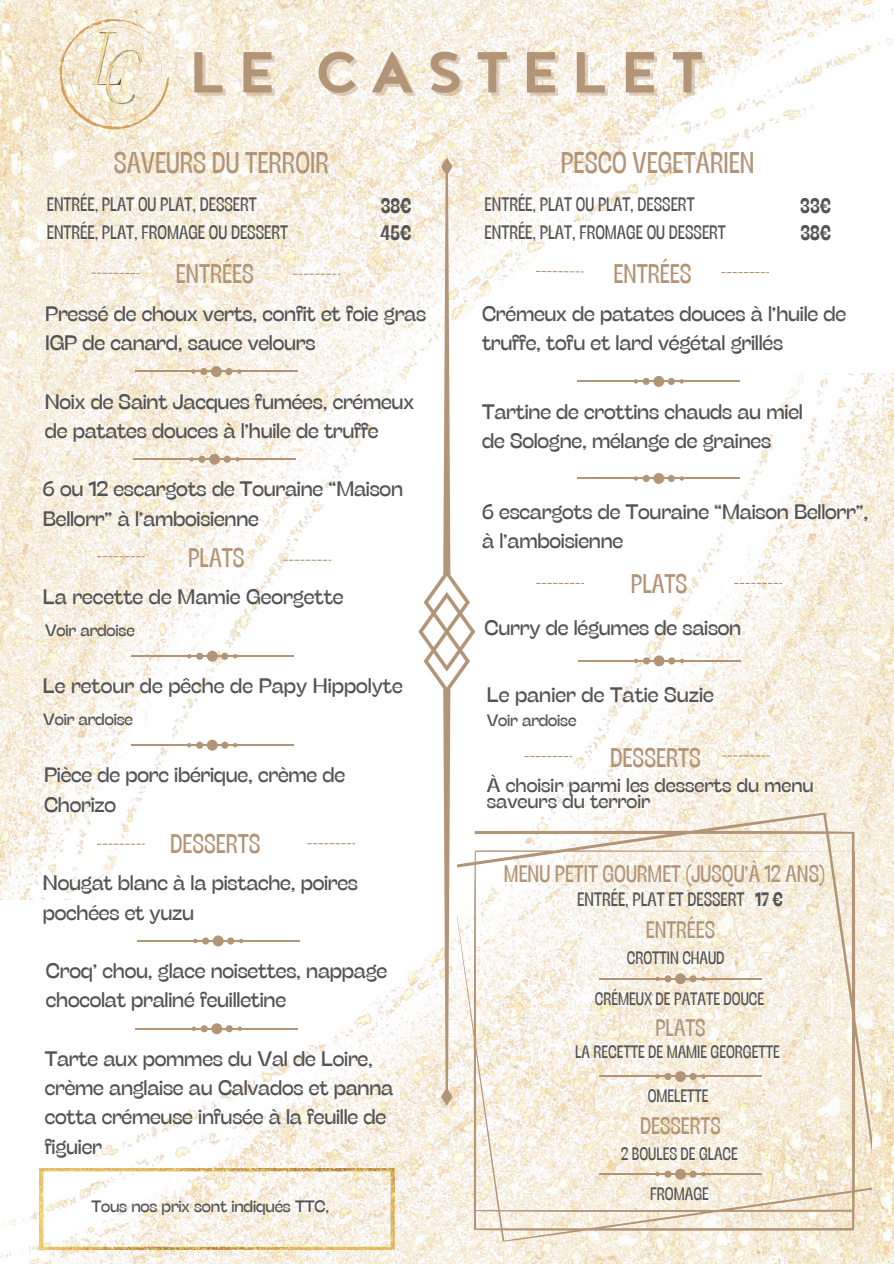
<style>
.page{position:relative;width:894px;height:1264px;background:#fff}
.page>*{position:absolute;margin:0;border:0;box-sizing:border-box;transform-origin:0 0}
.t1{font:700 71.1px "Noyh";letter-spacing:.18em;color:#b29477}
.t2{font:30px "Stinger Slim";color:#b29477}
.t3{font:27px "Stinger Slim";color:#b29477}
.t4{font:24px "Stinger Slim";color:#b29477}
.t5{font:21px/29.2px "Stinger Fit";letter-spacing:-.01em;color:#545454}
.t6{font:700 21px "Stinger Slim";color:#545454}
.t7{font:19.5px "Stinger Slim";color:#545454}
.t8{font:19.5px/16.8px "Stinger Fit";color:#545454}
.t9{font:18px "Stinger Slim";color:#545454}
.t10{font:16.5px "Stinger Fit";letter-spacing:-.01em;color:#545454}
.s1{font-weight:700}
</style>
<div class="page">
<img style="left:0;top:899px;width:893px;height:364px">
<img style="left:0;top:0;width:893px;height:899px">
<svg style="left:457px;top:812px;width:414px;height:429px"></svg>
<svg style="left:91px;top:272px;width:48px;height:2px"></svg>
<svg style="left:292px;top:274px;width:48px;height:1px"></svg>
<hr style="left:131px;top:655px;width:162px;height:1px;background:#b29477">
<div style="left:221px;top:652px;width:7px;height:7px;background:#b29477;border-radius:50%"></div>
<svg style="left:233px;top:654px;width:4px;height:4px"></svg>
<div style="left:207px;top:650px;width:11px;height:11px;background:#b29477;border-radius:50%"></div>
<div style="left:196px;top:652px;width:7px;height:7px;background:#b29477;border-radius:50%"></div>
<svg style="left:187px;top:654px;width:4px;height:4px"></svg>
<hr style="left:131px;top:744px;width:162px;height:1px;background:#b29477">
<div style="left:221px;top:741px;width:7px;height:7px;background:#b29477;border-radius:50%"></div>
<svg style="left:233px;top:743px;width:4px;height:4px"></svg>
<div style="left:207px;top:739px;width:11px;height:11px;background:#b29477;border-radius:50%"></div>
<div style="left:196px;top:741px;width:7px;height:7px;background:#b29477;border-radius:50%"></div>
<svg style="left:187px;top:743px;width:4px;height:4px"></svg>
<hr style="left:137px;top:940px;width:162px;height:1px;background:#b29477">
<div style="left:227px;top:937px;width:7px;height:7px;background:#b29477;border-radius:50%"></div>
<svg style="left:239px;top:938px;width:4px;height:5px"></svg>
<div style="left:213px;top:935px;width:11px;height:11px;background:#b29477;border-radius:50%"></div>
<div style="left:202px;top:937px;width:7px;height:7px;background:#b29477;border-radius:50%"></div>
<svg style="left:193px;top:938px;width:4px;height:5px"></svg>
<hr style="left:135px;top:1028px;width:163px;height:1px;background:#b29477">
<div style="left:226px;top:1025px;width:7px;height:7px;background:#b29477;border-radius:50%"></div>
<svg style="left:237px;top:1026px;width:5px;height:4px"></svg>
<div style="left:211px;top:1023px;width:11px;height:11px;background:#b29477;border-radius:50%"></div>
<div style="left:201px;top:1025px;width:7px;height:7px;background:#b29477;border-radius:50%"></div>
<svg style="left:191px;top:1026px;width:5px;height:4px"></svg>
<svg style="left:283px;top:559px;width:48px;height:2px"></svg>
<svg style="left:97px;top:556px;width:48px;height:1px"></svg>
<svg style="left:307px;top:843px;width:48px;height:1px"></svg>
<svg style="left:97px;top:843px;width:48px;height:1px"></svg>
<hr style="left:577px;top:381px;width:163px;height:1px;background:#b29477">
<div style="left:667px;top:378px;width:7px;height:7px;background:#b29477;border-radius:50%"></div>
<svg style="left:679px;top:379px;width:4px;height:4px"></svg>
<div style="left:653px;top:376px;width:11px;height:11px;background:#b29477;border-radius:50%"></div>
<div style="left:642px;top:378px;width:7px;height:7px;background:#b29477;border-radius:50%"></div>
<svg style="left:633px;top:379px;width:5px;height:4px"></svg>
<hr style="left:577px;top:478px;width:163px;height:1px;background:#b29477">
<div style="left:667px;top:475px;width:7px;height:7px;background:#b29477;border-radius:50%"></div>
<svg style="left:679px;top:476px;width:4px;height:4px"></svg>
<div style="left:653px;top:473px;width:11px;height:11px;background:#b29477;border-radius:50%"></div>
<div style="left:642px;top:475px;width:7px;height:7px;background:#b29477;border-radius:50%"></div>
<svg style="left:633px;top:476px;width:5px;height:4px"></svg>
<hr style="left:577px;top:660px;width:163px;height:1px;background:#b29477">
<div style="left:668px;top:657px;width:7px;height:7px;background:#b29477;border-radius:50%"></div>
<svg style="left:679px;top:658px;width:5px;height:5px"></svg>
<div style="left:653px;top:655px;width:11px;height:11px;background:#b29477;border-radius:50%"></div>
<div style="left:642px;top:657px;width:8px;height:7px;background:#b29477;border-radius:50%"></div>
<svg style="left:633px;top:658px;width:5px;height:5px"></svg>
<svg style="left:524px;top:756px;width:48px;height:1px"></svg>
<svg style="left:721px;top:755px;width:48px;height:1px"></svg>
<hr style="left:133px;top:458px;width:163px;height:2px;background:#b29477">
<div style="left:223px;top:455px;width:8px;height:8px;background:#b29477;border-radius:50%"></div>
<div style="left:209px;top:454px;width:11px;height:11px;background:#b29477;border-radius:50%"></div>
<div style="left:198px;top:455px;width:7px;height:8px;background:#b29477;border-radius:50%"></div>
<hr style="left:135px;top:371px;width:163px;height:1px;background:#b29477">
<div style="left:225px;top:368px;width:7px;height:7px;background:#b29477;border-radius:50%"></div>
<svg style="left:237px;top:369px;width:4px;height:5px"></svg>
<div style="left:211px;top:366px;width:11px;height:11px;background:#b29477;border-radius:50%"></div>
<div style="left:200px;top:368px;width:7px;height:7px;background:#b29477;border-radius:50%"></div>
<svg style="left:191px;top:369px;width:4px;height:5px"></svg>
<svg style="left:60px;top:19px;width:110px;height:110px;background:#f3e6cf"></svg>
<img style="left:92px;top:32px;width:28px;height:53px">
<img style="left:106px;top:50px;width:35px;height:53px">
<hr style="left:599px;top:978px;width:162px;height:1px;background:#b29477">
<div style="left:689px;top:975px;width:7px;height:7px;background:#b29477;border-radius:50%"></div>
<svg style="left:701px;top:976px;width:4px;height:5px"></svg>
<div style="left:674px;top:973px;width:11px;height:11px;background:#b29477;border-radius:50%"></div>
<div style="left:664px;top:975px;width:7px;height:7px;background:#b29477;border-radius:50%"></div>
<svg style="left:655px;top:976px;width:4px;height:5px"></svg>
<hr style="left:599px;top:1075px;width:162px;height:2px;background:#b29477">
<svg style="left:689px;top:1072px;width:7px;height:8px"></svg>
<div style="left:674px;top:1071px;width:11px;height:10px;background:#b29477;border-radius:50%"></div>
<div style="left:664px;top:1072px;width:7px;height:8px;background:#b29477;border-radius:50%"></div>
<hr style="left:599px;top:1173px;width:162px;height:1px;background:#b29477">
<div style="left:689px;top:1170px;width:7px;height:7px;background:#b29477;border-radius:50%"></div>
<svg style="left:701px;top:1171px;width:4px;height:5px"></svg>
<div style="left:674px;top:1168px;width:11px;height:11px;background:#b29477;border-radius:50%"></div>
<div style="left:664px;top:1170px;width:7px;height:7px;background:#b29477;border-radius:50%"></div>
<svg style="left:655px;top:1171px;width:4px;height:5px"></svg>
<img style="left:40px;top:1168px;width:354px;height:81px">
<svg style="left:535px;top:271px;width:48px;height:1px"></svg>
<svg style="left:721px;top:272px;width:48px;height:1px"></svg>
<svg style="left:734px;top:583px;width:47px;height:1px"></svg>
<svg style="left:536px;top:583px;width:48px;height:1px"></svg>
<svg style="left:418px;top:158px;width:57px;height:947px"></svg>
<h1 class="t1" style="left:189px;top:41px;width:516px">LE CASTELET</h1>
<h2 class="t2" style="left:114px;top:144px;width:216px">SAVEURS DU TERROIR</h2>
<p class="t7" style="left:47px;top:192px;width:211px">ENTRÉE, PLAT OU PLAT, DESSERT</p>
<p class="t6" style="left:380px;top:192px;width:32px">38€</p>
<p class="t7" style="left:47px;top:219px;width:243px">ENTRÉE, PLAT, FROMAGE OU DESSERT</p>
<p class="t6" style="left:380px;top:220px;width:32px">45€</p>
<p class="t3" style="left:176px;top:257px;width:79px">ENTRÉES</p>
<p class="t5" style="left:45px;top:298px;width:382px">Pressé de choux verts, confit et foie gras<br>IGP de canard, sauce velours</p>
<p class="t5" style="left:45px;top:386px;width:370px">Noix de Saint Jacques fumées, crémeux de patates douces à l’huile de truffe</p>
<p class="t5" style="left:43px;top:473px;width:361px">6 ou 12 escargots de Touraine “Maison<br>Bellorr” à l’amboisienne</p>
<p class="t3" style="left:188px;top:540px;width:58px">PLATS</p>
<p class="t5" style="left:43px;top:581px;width:302px">La recette de Mamie Georgette</p>
<p class="t10" style="left:45px;top:619px;width:91px">Voir ardoise</p>
<p class="t5" style="left:43px;top:670px;width:361px">Le retour de pêche de Papy Hippolyte</p>
<p class="t10" style="left:43px;top:708px;width:91px">Voir ardoise</p>
<p class="t5" style="left:44px;top:759px;width:302px">Pièce de porc ibérique, crème de<br>Chorizo</p>
<p class="t3" style="left:170px;top:826px;width:92px">DESSERTS</p>
<p class="t5" style="left:43px;top:867px;width:316px">Nougat blanc à la pistache, poires pochées et yuzu</p>
<p class="t5" style="left:46px;top:955px;width:342px">Croq’ chou, glace noisettes, nappage chocolat praliné feuilletine</p>
<p class="t5" style="left:45px;top:1043px;width:350px">Tarte aux pommes du Val de Loire, crème anglaise au Calvados et panna cotta crémeuse infusée à la feuille de figuier</p>
<p class="t10" style="left:91px;top:1195px;width:239px">Tous nos prix sont indiqués TTC,</p>
<h2 class="t2" style="left:560px;top:144px;width:195px">PESCO VEGETARIEN</h2>
<p class="t7" style="left:484px;top:192px;width:211px">ENTRÉE, PLAT OU PLAT, DESSERT</p>
<p class="t6" style="left:800px;top:192px;width:33px">33€</p>
<p class="t7" style="left:484px;top:219px;width:243px">ENTRÉE, PLAT, FROMAGE OU DESSERT</p>
<p class="t6" style="left:800px;top:220px;width:32px">38€</p>
<p class="t3" style="left:613px;top:257px;width:79px">ENTRÉES</p>
<p class="t5" style="left:482px;top:298px;width:365px">Crémeux de patates douces à l’huile de truffe, tofu et lard végétal grillés</p>
<p class="t5" style="left:482px;top:396px;width:322px">Tartine de crottins chauds au miel de Sologne, mélange de graines</p>
<p class="t5" style="left:482px;top:496px;width:387px">6 escargots de Touraine “Maison Bellorr”, à l’amboisienne</p>
<p class="t3" style="left:630px;top:566px;width:58px">PLATS</p>
<p class="t5" style="left:484px;top:612px;width:258px">Curry de légumes de saison</p>
<p class="t5" style="left:486px;top:679px;width:228px">Le panier de Tatie Suzie</p>
<p class="t10" style="left:486px;top:710px;width:91px">Voir ardoise</p>
<p class="t3" style="left:610px;top:740px;width:92px">DESSERTS</p>
<p class="t8" style="left:486px;top:775px;width:328px">À choisir parmi les desserts du menu saveurs du terroir</p>
<p class="t4" style="left:504px;top:858px;width:322px">MENU PETIT GOURMET (JUSQU’À 12 ANS)</p>
<p class="t7" style="left:577px;top:887px;width:207px">ENTRÉE, PLAT ET DESSERT <span class="s1">17 €</span></p>
<p class="t4" style="left:645px;top:915px;width:71px">ENTRÉES</p>
<p class="t9" style="left:626px;top:946px;width:99px">CROTTIN CHAUD</p>
<p class="t9" style="left:594px;top:987px;width:171px">CRÉMEUX DE PATATE DOUCE</p>
<p class="t4" style="left:655px;top:1012px;width:52px">PLATS</p>
<p class="t9" style="left:575px;top:1040px;width:206px">LA RECETTE DE MAMIE GEORGETTE</p>
<p class="t9" style="left:647px;top:1084px;width:62px">OMELETTE</p>
<p class="t4" style="left:640px;top:1110px;width:82px">DESSERTS</p>
<p class="t9" style="left:621px;top:1142px;width:118px">2 BOULES DE GLACE</p>
<p class="t9" style="left:650px;top:1182px;width:60px">FROMAGE</p>
</div>
